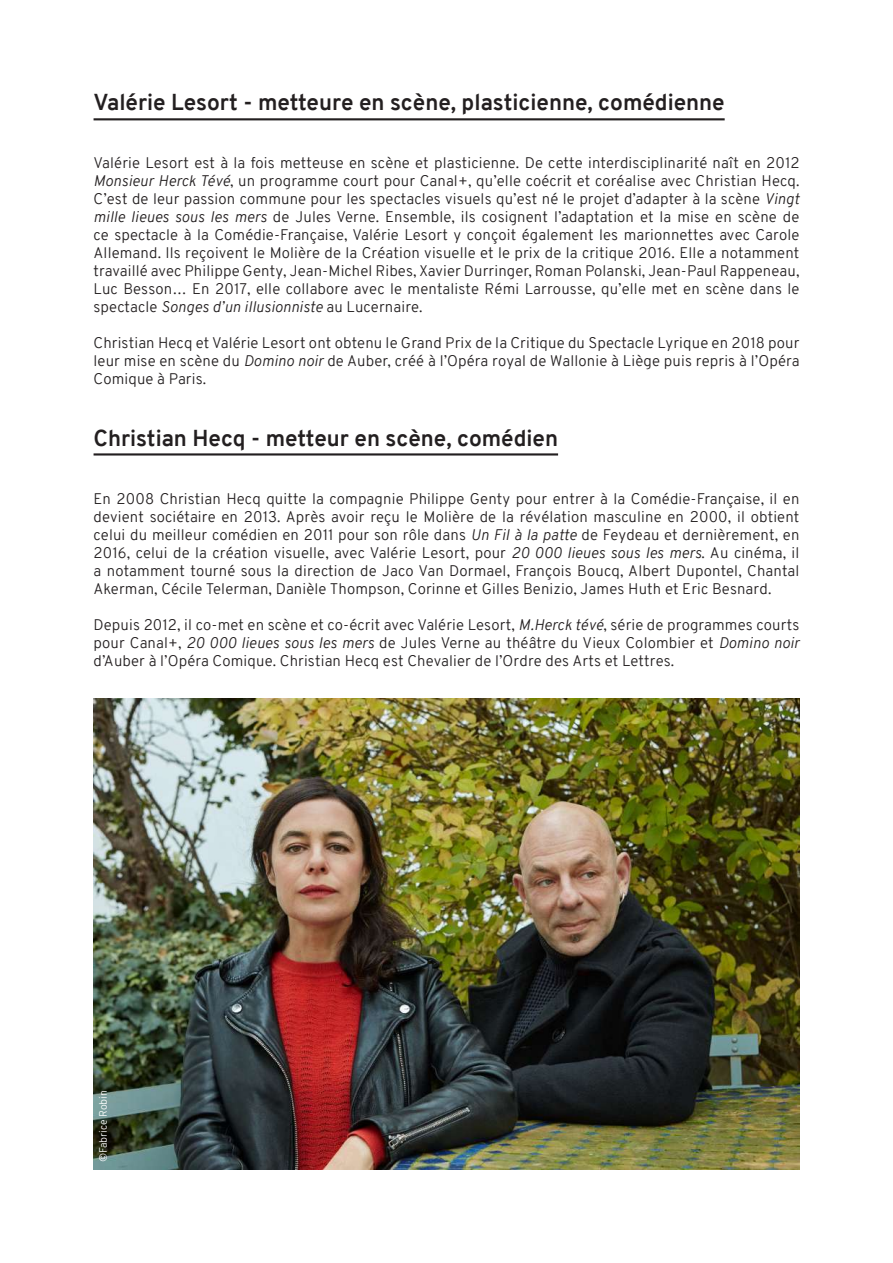
<style>
.page{position:relative;width:893px;height:1263px;background:#fff}
.page>*{position:absolute;margin:0;border:0;box-sizing:border-box;transform-origin:0 0}
.t1{font:700 22.5px "Overpass";color:#231f20}
.t2{font:300 15px/18px "Overpass";letter-spacing:.01em;color:#231f20;text-align:justify}
.t3{font:300 10.5px "Overpass";color:#fff}
.s1{font-style:italic}
</style>
<div class="page">
<hr style="left:94px;top:118px;width:631px;height:2px;background:#231f20">
<hr style="left:94px;top:453px;width:464px;height:2px;background:#231f20">
<img style="left:94px;top:699px;width:705px;height:470px">
<h1 class="t1" style="left:94px;top:87px;width:633px">Valérie Lesort - metteure en scène, plasticienne, comédienne</h1>
<p class="t2" style="left:94px;top:154px;width:707px">Valérie Lesort est à la fois metteuse en scène et plasticienne. De cette interdisciplinarité naît en 2012<br><span class="s1">Monsieur Herck Tévé</span>, un programme court pour Canal+, qu’elle coécrit et coréalise avec Christian Hecq.<br>C’est de leur passion commune pour les spectacles visuels qu’est né le projet d’adapter à la scène <span class="s1">Vingt mille lieues sous les mers</span> de Jules Verne. Ensemble, ils cosignent l’adaptation et la mise en scène de ce spectacle à la Comédie-Française, Valérie Lesort y conçoit également les marionnettes avec Carole Allemand. Ils reçoivent le Molière de la Création visuelle et le prix de la critique 2016. Elle a notamment travaillé avec Philippe Genty, Jean-Michel Ribes, Xavier Durringer, Roman Polanski, Jean-Paul Rappeneau, Luc Besson… En 2017, elle collabore avec le mentaliste Rémi Larrousse, qu’elle met en scène dans le spectacle <span class="s1">Songes d’un illusionniste</span> au Lucernaire.</p>
<p class="t2" style="left:94px;top:334px;width:707px">Christian Hecq et Valérie Lesort ont obtenu le Grand Prix de la Critique du Spectacle Lyrique en 2018 pour leur mise en scène du <span class="s1">Domino noir</span> de Auber, créé à l’Opéra royal de Wallonie à Liège puis repris à l’Opéra Comique à Paris.</p>
<h1 class="t1" style="left:94px;top:422px;width:466px">Christian Hecq - metteur en scène, comédien</h1>
<p class="t2" style="left:94px;top:490px;width:707px">En 2008 Christian Hecq quitte la compagnie Philippe Genty pour entrer à la Comédie-Française, il en devient sociétaire en 2013. Après avoir reçu le Molière de la révélation masculine en 2000, il obtient celui du meilleur comédien en 2011 pour son rôle dans <span class="s1">Un Fil à la patte</span> de Feydeau et dernièrement, en 2016, celui de la création visuelle, avec Valérie Lesort, pour <span class="s1">20 000 lieues sous les mers</span>. Au cinéma, il a notamment tourné sous la direction de Jaco Van Dormael, François Boucq, Albert Dupontel, Chantal Akerman, Cécile Telerman, Danièle Thompson, Corinne et Gilles Benizio, James Huth et Eric Besnard.</p>
<p class="t2" style="left:94px;top:616px;width:707px">Depuis 2012, il co-met en scène et co-écrit avec Valérie Lesort, <span class="s1">M.Herck tévé</span>, série de programmes courts pour Canal+, <span class="s1">20 000 lieues sous les mers</span> de Jules Verne au théâtre du Vieux Colombier et <span class="s1">Domino noir </span>d’Auber à l’Opéra Comique. Christian Hecq est Chevalier de l’Ordre des Arts et Lettres.</p>
<p class="t3" style="left:96px;top:1162px;width:73px;rotate:-90deg">©Fabrice Robin</p>
</div>
